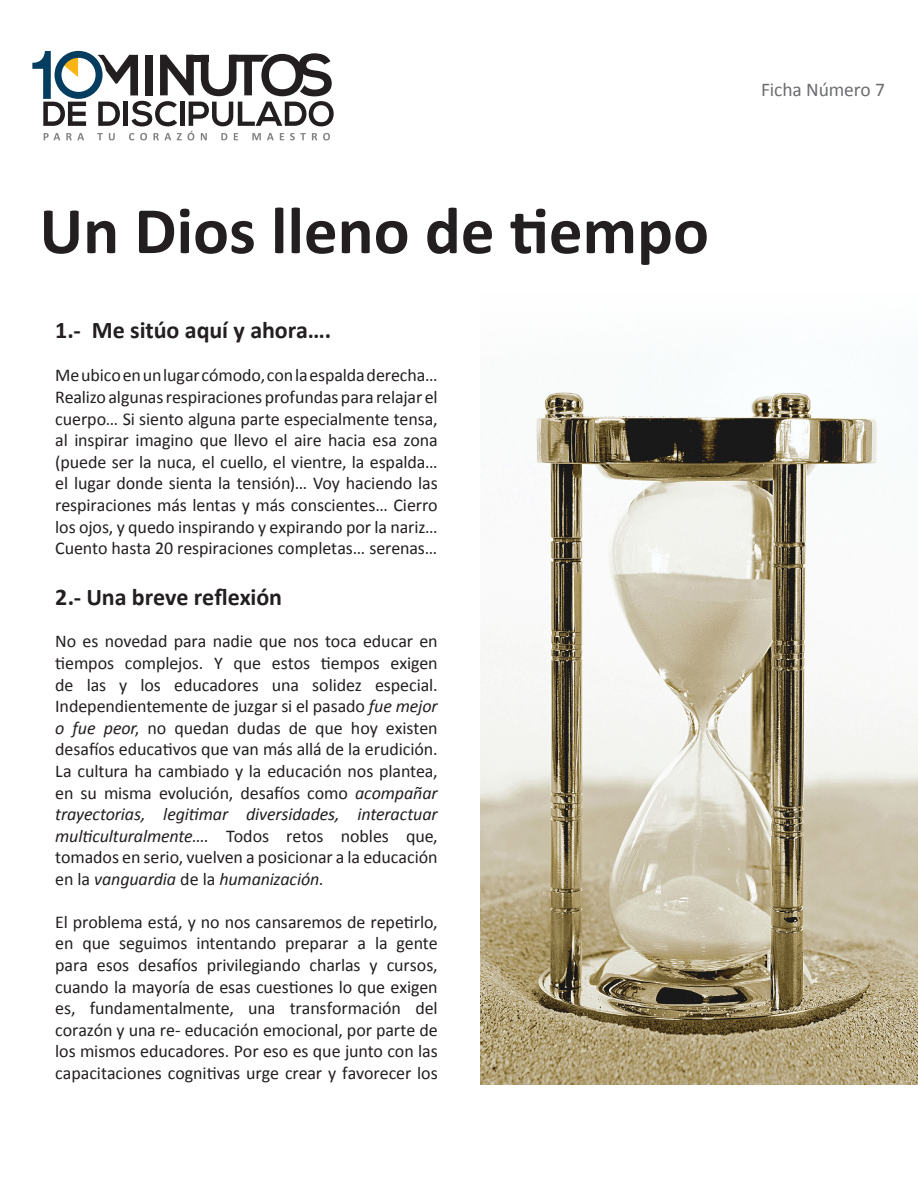
<style>
.page{position:relative;width:918px;height:1188px;background:#fff}
.page>*{position:absolute;margin:0;border:0;box-sizing:border-box;transform-origin:0 0}
.t1{font:700 67.05px "Calibri";color:#231f20}
.t2{font:700 24px "Calibri";letter-spacing:-.005em;color:#231f20}
.t3{font:19.5px "Calibri";letter-spacing:-.005em;color:#6c6d70}
.t4{font:18px/21.6px "Calibri";letter-spacing:-.005em;color:#231f20;text-align:justify}
.s1{font-style:italic}
</style>
<div class="page">
<svg style="left:32px;top:51px;width:302px;height:89px"></svg>
<img style="left:480px;top:392px;width:438px;height:692px">
<p class="t1" style="left:39px;top:188px;width:671px">Un Dios lleno de tiempo</p>
<p class="t2" style="left:55px;top:315px;width:277px">1.- Me sitúo aquí y ahora….</p>
<p class="t4" style="left:55px;top:365px;width:384px">Me ubico en un lugar cómodo, con la espalda derecha… Realizo algunas respiraciones profundas para relajar el cuerpo… Si siento alguna parte especialmente tensa, al inspirar imagino que llevo el aire hacia esa zona (puede ser la nuca, el cuello, el vientre, la espalda… el lugar donde sienta la tensión)… Voy haciendo las respiraciones más lentas y más conscientes… Cierro los ojos, y quedo inspirando y expirando por la nariz… Cuento hasta 20 respiraciones completas… serenas…</p>
<p class="t2" style="left:55px;top:581px;width:228px">2.- Una breve reflexión</p>
<p class="t4" style="left:55px;top:631px;width:384px">No es novedad para nadie que nos toca educar en tiempos complejos. Y que estos tiempos exigen de las y los educadores una solidez especial.<br>Independientemente de juzgar si el pasado <span class="s1">fue mejor o fue peor</span>, no quedan dudas de que hoy existen desafíos educativos que van más allá de la erudición.<br>La cultura ha cambiado y la educación nos plantea, en su misma evolución, desafíos como <span class="s1">acompañar trayectorias, legitimar diversidades, interactuar multiculturalmente….</span> Todos retos nobles que, tomados en serio, vuelven a posicionar a la educación en la <span class="s1">vanguardia</span> de la <span class="s1">humanización.</span></p>
<p class="t4" style="left:55px;top:911px;width:384px">El problema está, y no nos cansaremos de repetirlo, en que seguimos intentando preparar a la gente para esos desafíos privilegiando charlas y cursos, cuando la mayoría de esas cuestiones lo que exigen es, fundamentalmente, una transformación del corazón y una re- educación emocional, por parte de los mismos educadores. Por eso es que junto con las capacitaciones cognitivas urge crear y favorecer los</p>
<p class="t3" style="left:761px;top:77px;width:125px">Ficha Número 7</p>
</div>
